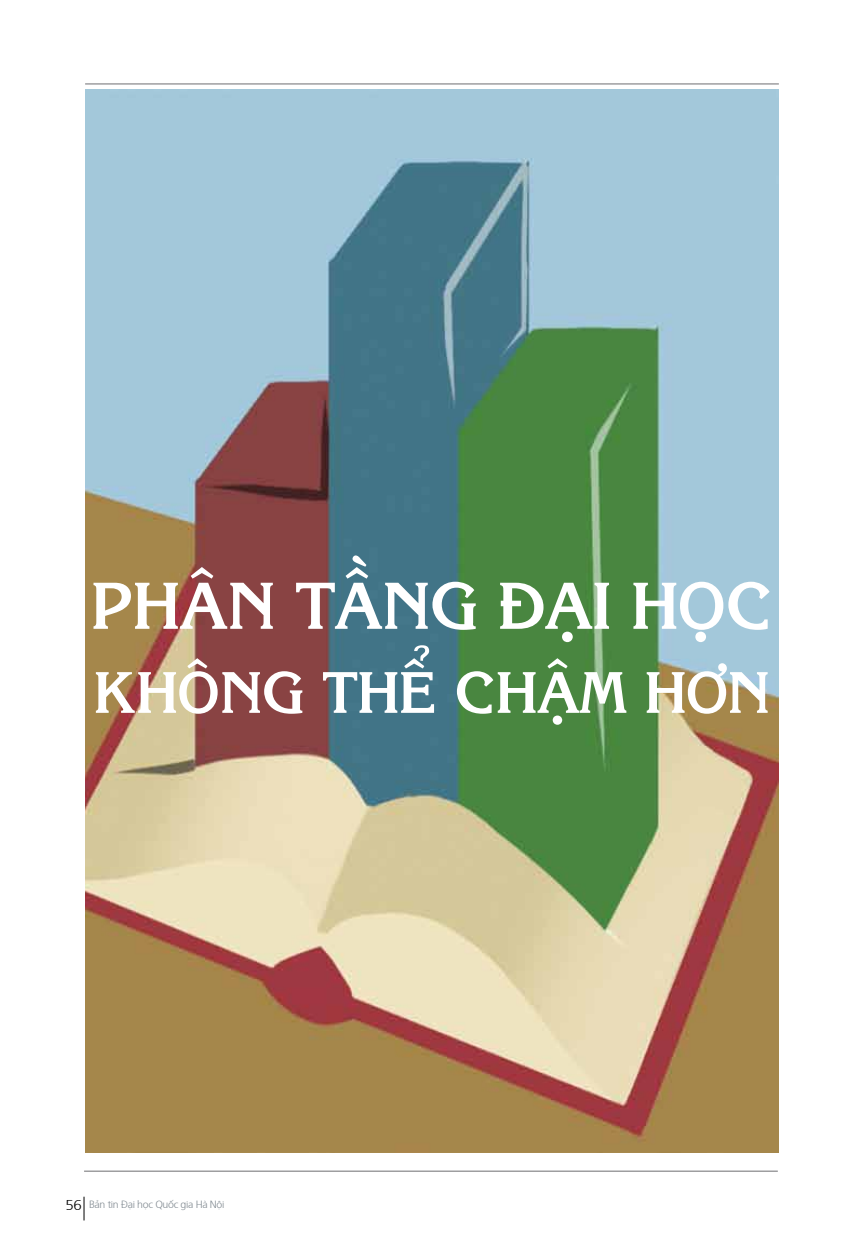
<style>
.page{position:relative;width:864px;height:1242px;background:#fff}
.page>*{position:absolute;margin:0;border:0;box-sizing:border-box;transform-origin:0 0}
.t1{font:64.5px "VNI Korin Bold";letter-spacing:-.025em;color:#fff}
.t2{font:57px "VNI Korin Bold";letter-spacing:-.025em;color:#fff}
.t3{font:300 10.5px "Frutiger";letter-spacing:-.03em;color:#828b92}
.s1{font-size:14.25px;color:#000}
</style>
<div class="page">
<hr style="left:84px;top:1170px;width:693px;height:1px;background:#6d6e71">
<svg style="left:84px;top:1196px;width:1px;height:24px"></svg>
<hr style="left:85px;top:84px;width:693px;height:1px;background:#6d6e71">
<img style="left:86px;top:89px;width:691px;height:1063px">
<h1 class="t1" style="left:91px;top:552px;width:683px">PHAÂN TAÀNG ÑAÏI HOÏC</h1>
<h2 class="t2" style="left:93px;top:645px;width:678px">KHOÂNG THEÅCHAÄM HÔN</h2>
<p class="t3" style="left:65px;top:1197px;width:160px"><span class="s1">56</span> Bản tin Đại học Quốc gia Hà Nội</p>
</div>
